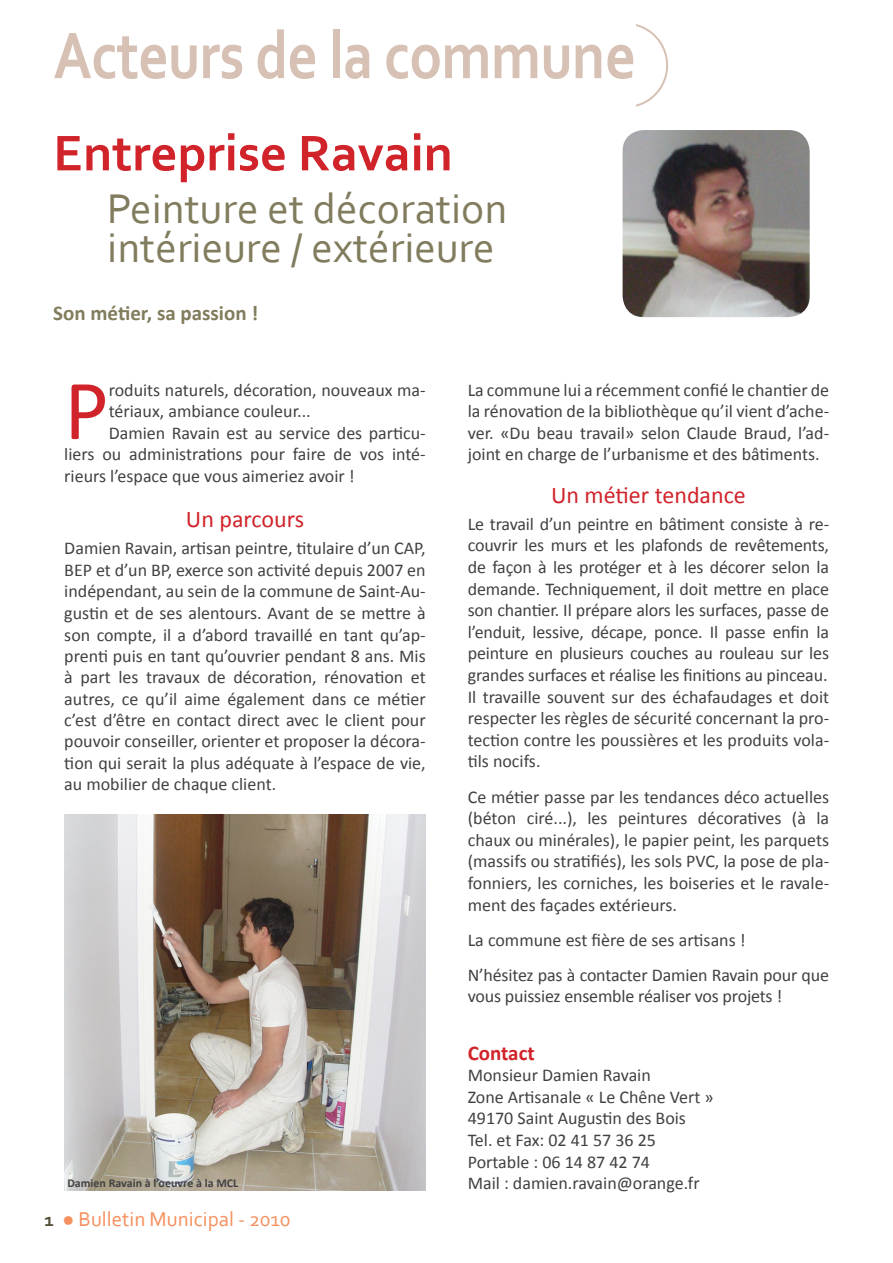
<style>
.page{position:relative;width:893px;height:1263px;background:#fff}
.page>*{position:absolute;margin:0;border:0;box-sizing:border-box;transform-origin:0 0}
.t1{font:86.1px "Calibri";color:#d1232a}
.t2{font:700 69px "Corbel";letter-spacing:-.01em;color:#d7c0b4;scale:.85 1}
.t3{font:700 52.5px "Corbel";color:#d1232a}
.t4{font:43.5px "Corbel";color:#817c5d}
.t5{font:24px "Calibri";color:#d1232a}
.t6{font:21px "Corbel";color:#f6905d}
.t7{font:700 21px "Calibri";color:#817c5d}
.t8{font:700 21px "Calibri";color:#d1232a}
.t9{font:18px/21.6px "Calibri";color:#414141;text-align:justify}
.t10{font:700 12px "Calibri";color:#414141}
.s1{font-weight:700;font-size:19.5px;color:#554f38}
</style>
<div class="page">
<img style="left:64px;top:814px;width:361px;height:376px">
<img style="left:623px;top:130px;width:187px;height:187px">
<p class="t2" style="left:53px;top:13px;width:687px">Acteurs de la commune</p>
<p class="t3" style="left:53px;top:121px;width:401px">Entreprise Ravain</p>
<p class="t4" style="left:107px;top:181px;width:401px">Peinture et décoration</p>
<p class="t4" style="left:107px;top:220px;width:389px">intérieure / extérieure</p>
<p class="t7" style="left:53px;top:300px;width:206px">Son métier, sa passion !</p>
<p class="t1" style="left:64px;top:357px;width:46px">P</p>
<p class="t9" style="left:109px;top:378px;width:318px">roduits naturels, décoration, nouveaux ma&shy;tériaux, ambiance couleur...</p>
<p class="t9" style="left:64px;top:421px;width:363px;text-align:right">Damien Ravain est au service des particu-<br>liers ou administrations pour faire de vos inté-</p>
<p class="t9" style="left:64px;top:464px;width:292px">rieurs l’espace que vous aimeriez avoir !</p>
<p class="t5" style="left:186px;top:504px;width:120px">Un parcours</p>
<p class="t9" style="left:64px;top:536px;width:363px">Damien Ravain, artisan peintre, titulaire d’un CAP, BEP et d’un BP, exerce son activité depuis 2007 en indépendant, au sein de la commune de Saint-Au&shy;gustin et de ses alentours. Avant de se mettre à son compte, il a d’abord travaillé en tant qu’ap&shy;prenti puis en tant qu’ouvrier pendant 8 ans. Mis à part les travaux de décoration, rénovation et autres, ce qu’il aime également dans ce métier c’est d’être en contact direct avec le client pour pouvoir conseiller, orienter et proposer la décora&shy;tion qui serait la plus adéquate à l’espace de vie, au mobilier de chaque client.</p>
<p class="t10" style="left:67px;top:1175px;width:172px">Damien Ravain à l’oeuvre à la MCL</p>
<p class="t6" style="left:45px;top:1206px;width:248px"><span class="s1">1</span> ● Bulletin Municipal - 2010</p>
<p class="t9" style="left:468px;top:378px;width:363px">La commune lui a récemment confié le chantier de la rénovation de la bibliothèque qu’il vient d’ache&shy;ver. «Du beau travail» selon Claude Braud, l’ad&shy;joint en charge de l’urbanisme et des bâtiments.</p>
<p class="t5" style="left:551px;top:480px;width:196px">Un métier tendance</p>
<p class="t9" style="left:468px;top:512px;width:363px">Le travail d’un peintre en bâtiment consiste à re&shy;couvrir les murs et les plafonds de revêtements, de façon à les protéger et à les décorer selon la demande. Techniquement, il doit mettre en place son chantier. Il prépare alors les surfaces, passe de l’enduit, lessive, décape, ponce. Il passe enfin la peinture en plusieurs couches au rouleau sur les grandes surfaces et réalise les finitions au pinceau.</p>
<p class="t9" style="left:468px;top:685px;width:363px">Il travaille souvent sur des échafaudages et doit respecter les règles de sécurité concernant la pro&shy;tection contre les poussières et les produits vola&shy;tils nocifs.</p>
<p class="t9" style="left:468px;top:785px;width:363px">Ce métier passe par les tendances déco actuelles (béton ciré...), les peintures décoratives (à la chaux ou minérales), le papier peint, les parquets (massifs ou stratifiés), les sols PVC, la pose de pla&shy;fonniers, les corniches, les boiseries et le ravale&shy;ment des façades extérieurs.</p>
<p class="t9" style="left:468px;top:928px;width:279px">La commune est fière de ses artisans !</p>
<p class="t9" style="left:468px;top:963px;width:363px">N’hésitez pas à contacter Damien Ravain pour que vous puissiez ensemble réaliser vos projets !</p>
<p class="t8" style="left:468px;top:1040px;width:68px">Contact</p>
<p class="t9" style="left:468px;top:1064px;width:185px">Monsieur Damien Ravain</p>
<p class="t9" style="left:468px;top:1085px;width:248px">Zone Artisanale « Le Chêne Vert »</p>
<p class="t9" style="left:468px;top:1107px;width:220px">49170 Saint Augustin des Bois</p>
<p class="t9" style="left:468px;top:1128px;width:190px">Tel. et Fax: 02 41 57 36 25</p>
<p class="t9" style="left:468px;top:1150px;width:184px">Portable : 06 14 87 42 74</p>
<p class="t9" style="left:468px;top:1172px;width:233px">Mail : damien.ravain@orange.fr</p>
</div>
